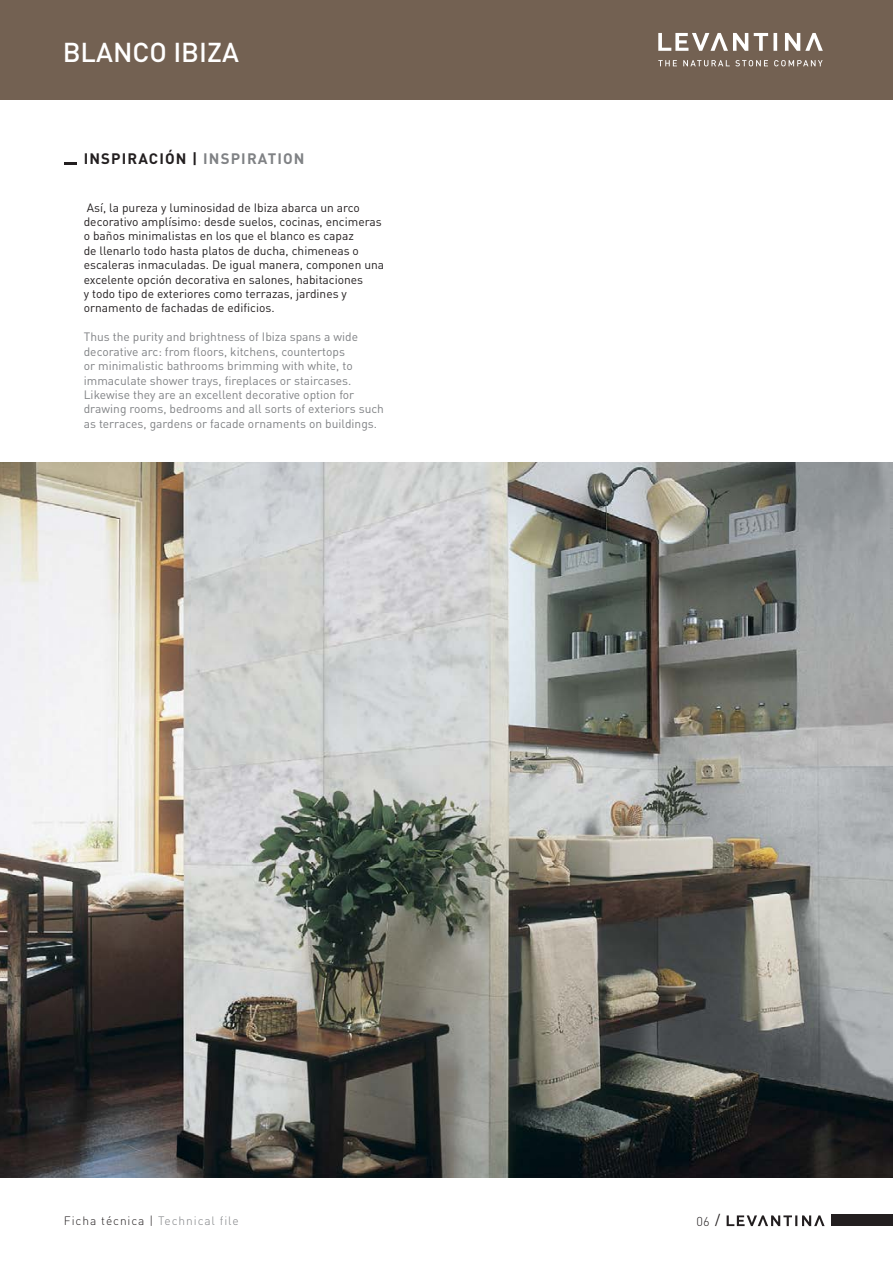
<style>
.page{position:relative;width:893px;height:1263px;background:#fff}
.page>*{position:absolute;margin:0;border:0;box-sizing:border-box;transform-origin:0 0}
.t1{font:500 27px "DIN";color:#fff}
.t2{font:700 15px "DIN";letter-spacing:.075em;color:#231f20}
.t3{font:300 12.75px "DIN";color:#231f20}
.t4{font:12px/14.4px "DIN";color:#231f20}
.t5{font:12px/14.4px "DIN";color:#808285}
.t6{font:300 12px "DIN";letter-spacing:.075em;color:#231f20}
.s1{color:#808285}
.s2{font-weight:400;font-size:14.25px}
</style>
<div class="page">
<img style="left:0;top:463px;width:893px;height:715px">
<div style="left:0;top:0;width:893px;height:100px;background:#736152"></div>
<svg style="left:658px;top:33px;width:165px;height:33px"></svg>
<svg style="left:64px;top:162px;width:13px;height:2px"></svg>
<div style="left:831px;top:1215px;width:62px;height:11px;background:#231f20"></div>
<svg style="left:727px;top:1215px;width:98px;height:11px"></svg>
<h1 class="t1" style="left:63px;top:34px;width:178px">BLANCO IBIZA</h1>
<p class="t2" style="left:84px;top:149px;width:222px">INSPIRACIÓN | <span class="s1">INSPIRATION</span></p>
<p class="t4" style="left:84px;top:200px;width:302px">Así, la pureza y luminosidad de Ibiza abarca un arco decorativo amplísimo: desde suelos, cocinas, encimeras o baños minimalistas en los que el blanco es capaz<br>de llenarlo todo hasta platos de ducha, chimeneas o escaleras inmaculadas. De igual manera, componen una excelente opción decorativa en salones, habitaciones<br>y todo tipo de exteriores como terrazas, jardines y ornamento de fachadas de edificios.</p>
<p class="t5" style="left:84px;top:330px;width:302px">Thus the purity and brightness of Ibiza spans a wide decorative arc: from floors, kitchens, countertops<br>or minimalistic bathrooms brimming with white, to immaculate shower trays, fireplaces or staircases.<br>Likewise they are an excellent decorative option for drawing rooms, bedrooms and all sorts of exteriors such as terraces, gardens or facade ornaments on buildings.</p>
<p class="t6" style="left:64px;top:1213px;width:176px">Ficha técnica | <span class="s1">Technical file</span></p>
<p class="t3" style="left:696px;top:1213px;width:25px">06 <span class="s2">/</span></p>
</div>
